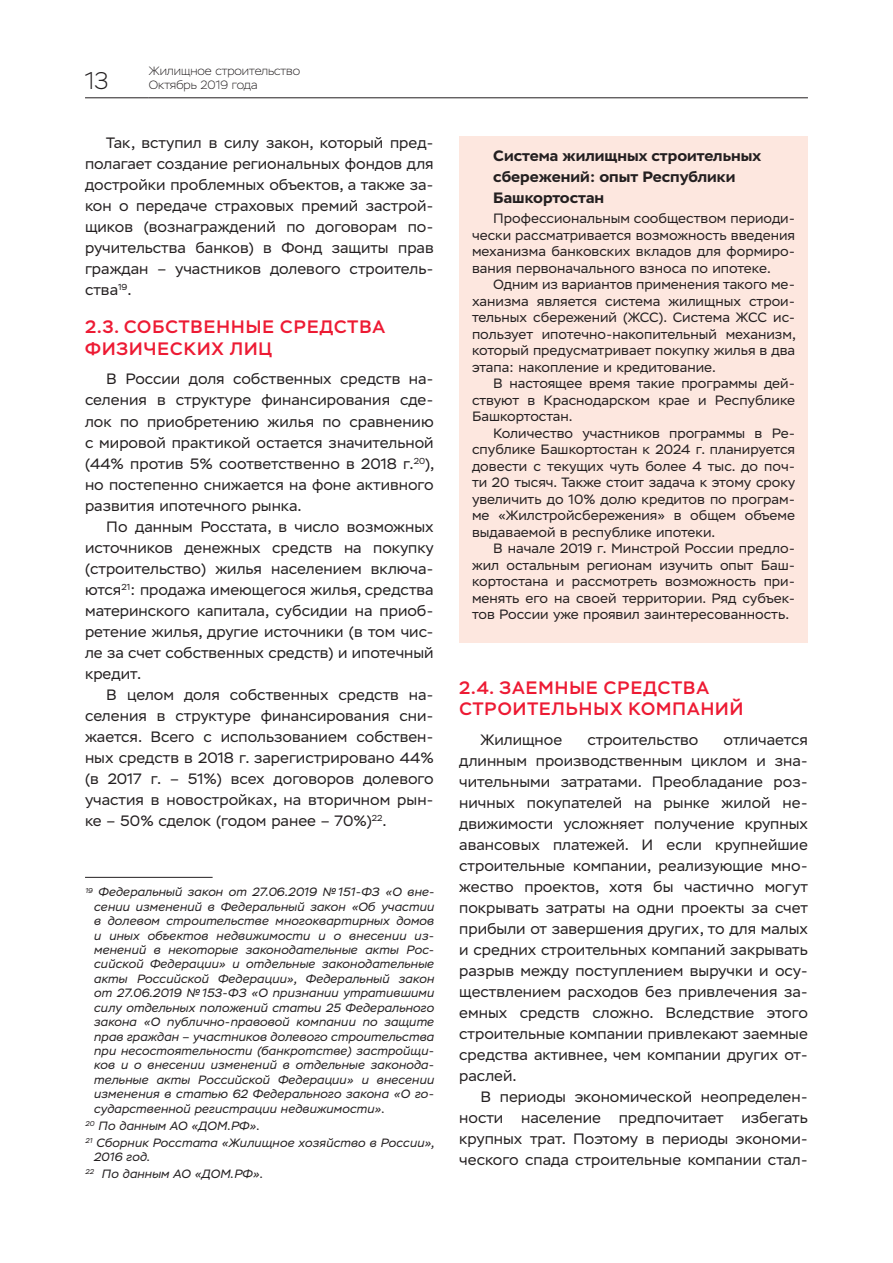
<style>
.page{position:relative;width:893px;height:1263px;background:#fff}
.page>*{position:absolute;margin:0;border:0;box-sizing:border-box;transform-origin:0 0}
.t1{font:200 24px "Stem";color:#231f20}
.t2{font:500 18px/21.6px "Stem";letter-spacing:.155em;color:#ed1a33}
.t3{font:500 18px/21.6px "Stem";letter-spacing:.175em;color:#ed1a33}
.t4{font:15px/21px "Stem Text";color:#231f20;text-align:justify}
.t5{font:700 15px/21px "Stem Text";color:#231f20}
.t6{font:13.5px/16.5px "Stem Text";color:#231f20;text-align:justify}
.t7{font:italic 12px/14.4px "Stem Text";color:#231f20}
.t8{font:200 12px/14.4px "Stem";color:#231f20}
</style>
<div class="page">
<hr style="left:85px;top:98px;width:64px;height:1px;background:#231f20">
<hr style="left:149px;top:98px;width:659px;height:1px;background:#231f20">
<hr style="left:85px;top:877px;width:128px;height:1px;background:#231f20">
<div style="left:459px;top:136px;width:349px;height:506px;background:#fde7df"></div>
<h1 class="t1" style="left:85px;top:67px;width:25px">13</h1>
<p class="t8" style="left:149px;top:64px;width:153px">Жилищное строительство<br>Октябрь 2019 года</p>
<p class="t4" style="left:85px;top:132px;width:350px;text-indent:21px">Так, вступил в силу закон, который пред&shy;полагает создание региональных фондов для достройки проблемных объектов, а также за&shy;кон о передаче страховых премий застрой&shy;щиков (вознаграждений по договорам по&shy;ручительства банков) в Фонд защиты прав граждан – участников долевого строитель&shy;ства<sup>19</sup>.</p>
<p class="t3" style="left:85px;top:316px;width:299px">2.3. Собственные средства физических лиц</p>
<p class="t4" style="left:85px;top:369px;width:351px;text-indent:21px">В России доля собственных средств на&shy;селения в структуре финансирования сде&shy;лок по приобретению жилья по сравнению с мировой практикой остается значительной (44% против 5% соответственно в 2018 г.<sup>20</sup>), но постепенно снижается на фоне активного развития ипотечного рынка.</p>
<p class="t4" style="left:85px;top:516px;width:350px;text-indent:21px">По данным Росстата, в число возможных источников денежных средств на покупку (строительство) жилья населением включа&shy;ются<sup>21</sup>: продажа имеющегося жилья, средства материнского капитала, субсидии на приоб&shy;ретение жилья, другие источники (в том чис&shy;ле за счет собственных средств) и ипотечный кредит.</p>
<p class="t4" style="left:85px;top:684px;width:350px;text-indent:21px">В целом доля собственных средств на&shy;селения в структуре финансирования сни&shy;жается. Всего с использованием собствен&shy;ных средств в 2018 г. зарегистрировано 44% (в 2017 г. – 51%) всех договоров долевого участия в новостройках, на вторичном рын&shy;ке – 50% сделок (годом ранее – 70%)<sup>22</sup>.</p>
<p class="t7" style="left:94px;top:885px;width:342px;text-align:justify;text-indent:-9px"><sup>19</sup> Федеральный закон от 27.06.2019 №151‑ ФЗ «О вне&shy;сении изменений в Федеральный закон «Об участии в долевом строительстве многоквартирных домов и иных объектов недвижимости и о внесении из&shy;менений в некоторые законодательные акты Рос&shy;сийской Федерации» и отдельные законодательные акты Российской Федерации», Федеральный закон от 27.06.2019 №153‑ ФЗ «О признании утратившими силу отдельных положений статьи 25 Федерального закона «О публично-правовой компании по защите прав граждан – участников долевого строительства при несостоятельности (банкротстве) застройщи&shy;ков и о внесении изменений в отдельные законода&shy;тельные акты Российской Федерации» и внесении изменения в статью 62 Федерального закона «О го&shy;сударственной регистрации недвижимости».</p>
<p class="t7" style="left:85px;top:1117px;width:351px;line-height:17px"><sup>20</sup> По данным АО «ДОМ.РФ».<br><sup>21</sup> Сборник Росстата «Жилищное хозяйство в России»,</p>
<p class="t7" style="left:85px;top:1148px;width:179px;line-height:17px;text-indent:9px">2016 год.<br><sup>22</sup> По данным АО «ДОМ.РФ».</p>
<p class="t5" style="left:493px;top:145px;width:269px">Система жилищных строительных сбережений: опыт Республики<br>Башкортостан</p>
<p class="t6" style="left:472px;top:210px;width:325px;text-indent:21px">Профессиональным сообществом периоди&shy;чески рассматривается возможность введения механизма банковских вкладов для формиро&shy;вания первоначального взноса по ипотеке.</p>
<p class="t6" style="left:472px;top:276px;width:325px;text-indent:21px">Одним из вариантов применения такого ме&shy;ханизма является система жилищных строи&shy;тельных сбережений (ЖСС). Система ЖСС ис&shy;пользует ипотечно-накопительный механизм, который предусматривает покупку жилья в два этапа: накопление и кредитование.</p>
<p class="t6" style="left:472px;top:375px;width:325px;text-indent:21px">В настоящее время такие программы дей&shy;ствуют в Краснодарском крае и Республике Башкортостан.</p>
<p class="t6" style="left:472px;top:425px;width:325px;text-indent:21px">Количество участников программы в Ре&shy;спублике Башкортостан к 2024 г. планируется довести с текущих чуть более 4 тыс. до поч&shy;ти 20 тысяч. Также стоит задача к этому сроку увеличить до 10% долю кредитов по програм&shy;ме «Жилстройсбережения» в общем объеме выдаваемой в республике ипотеки.</p>
<p class="t6" style="left:472px;top:540px;width:325px;text-indent:21px">В начале 2019 г. Минстрой России предло&shy;жил остальным регионам изучить опыт Баш&shy;кортостана и рассмотреть возможность при&shy;менять его на своей территории. Ряд субъек&shy;тов России уже проявил заинтересованность.</p>
<p class="t2" style="left:459px;top:676px;width:286px">2.4. Заемные средства строительных компаний</p>
<p class="t4" style="left:480px;top:729px;width:83px">Жилищное</p>
<p class="t4" style="left:587px;top:729px;width:112px">строительство</p>
<p class="t4" style="left:459px;top:729px;width:350px;text-indent:264px">отличается длинным производственным циклом и зна&shy;чительными затратами. Преобладание роз&shy;ничных покупателей на рынке жилой не&shy;движимости усложняет получение крупных авансовых платежей. И если крупнейшие строительные компании, реализующие мно&shy;жество проектов, хотя бы частично могут покрывать затраты на одни проекты за счет прибыли от завершения других, то для малых и средних строительных компаний закрывать разрыв между поступлением выручки и осу&shy;ществлением расходов без привлечения за&shy;емных средств сложно. Вследствие этого строительные компании привлекают заемные средства активнее, чем компании других от&shy;раслей.</p>
<p class="t4" style="left:459px;top:1086px;width:350px;text-indent:21px">В периоды экономической неопределен&shy;ности население предпочитает избегать крупных трат. Поэтому в периоды экономи&shy;ческого спада строительные компании стал-</p>
</div>
